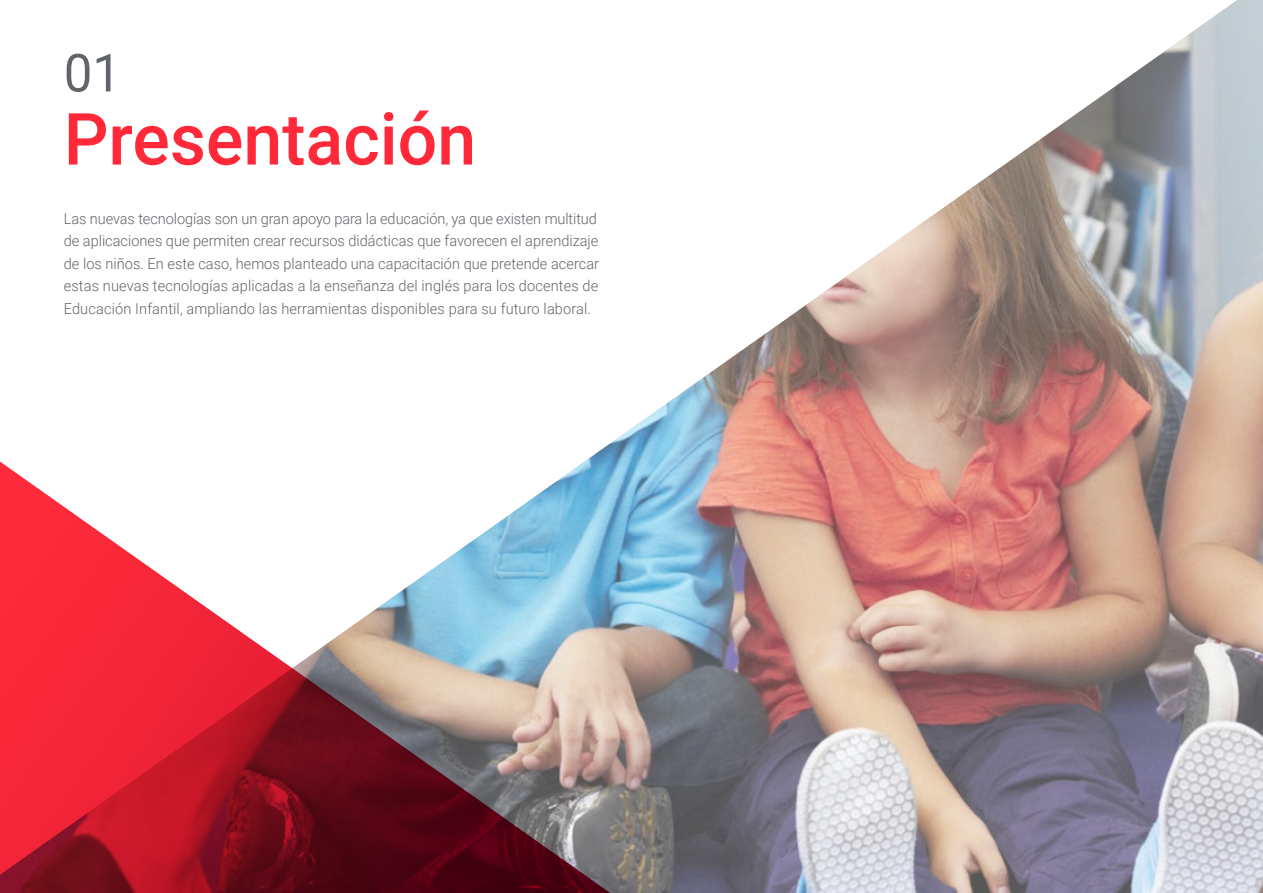
<style>
.page{position:relative;width:1263px;height:893px;background:#fff}
.page>*{position:absolute;margin:0;border:0;box-sizing:border-box;transform-origin:0 0}
.t1{font:500 72px "Roboto";color:#ff293a}
.t2{font:52.5px "Roboto";color:#61646a}
.t3{font:300 15px/22.5px "Roboto";letter-spacing:.005em;color:#61646a}
</style>
<div class="page">
<img style="left:606px;top:0;width:657px;height:893px">
<svg style="left:0;top:446px;width:640px;height:447px"></svg>
<h2 class="t2" style="left:64px;top:36px;width:59px">01</h2>
<h1 class="t1" style="left:64px;top:89px;width:414px">Presentación</h1>
<p class="t3" style="left:64px;top:207px;width:537px">Las nuevas tecnologías son un gran apoyo para la educación, ya que existen multitud de aplicaciones que permiten crear recursos didácticas que favorecen el aprendizaje de los niños. En este caso, hemos planteado una capacitación que pretende acercar estas nuevas tecnologías aplicadas a la enseñanza del inglés para los docentes de Educación Infantil, ampliando las herramientas disponibles para su futuro laboral.</p>
</div>
